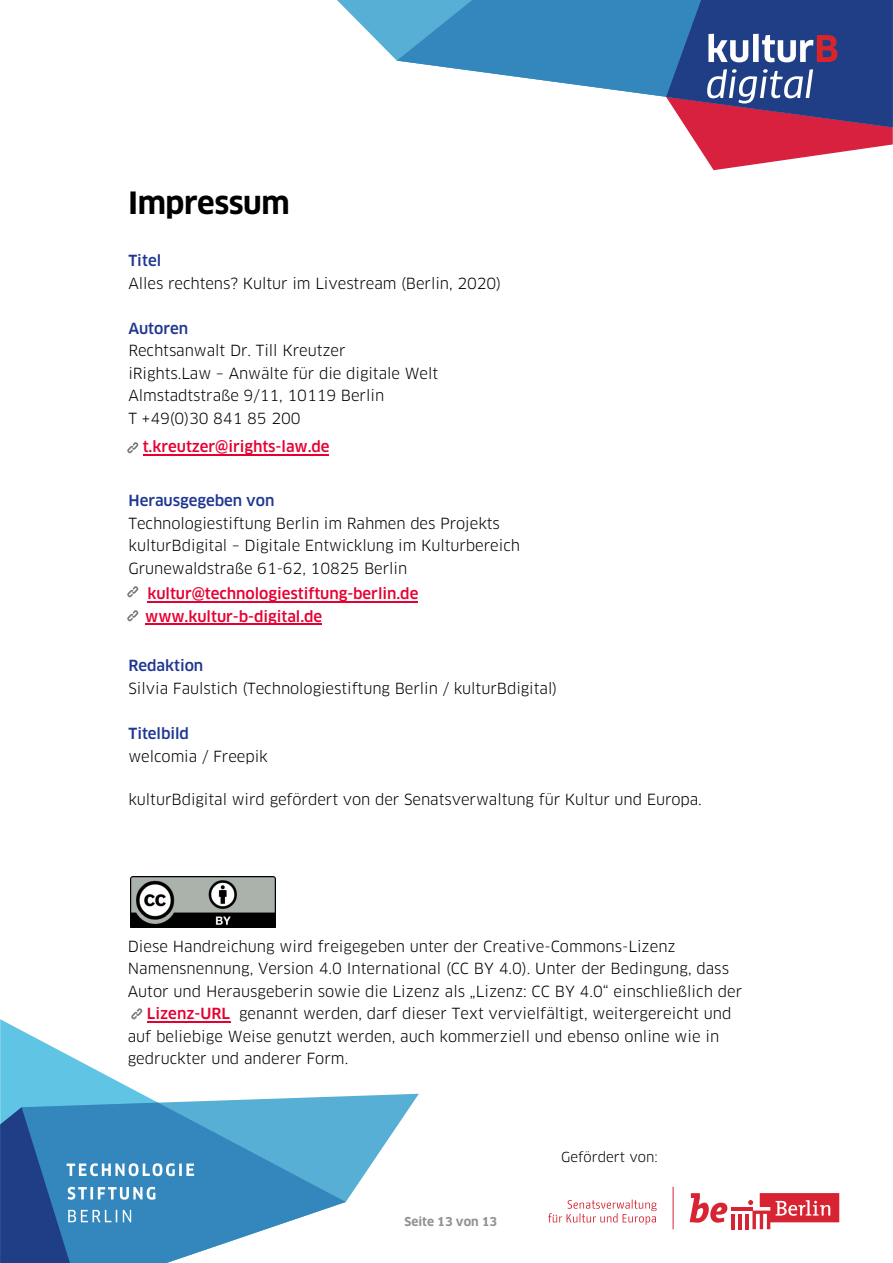
<style>
.page{position:relative;width:893px;height:1263px;background:#fff}
.page>*{position:absolute;margin:0;border:0;box-sizing:border-box;transform-origin:0 0}
.t1{font:700 30px "Clan Pro";letter-spacing:-.015em;color:#000}
.t2{font:15px/22.5px "Clan Pro";letter-spacing:-.005em;color:#000}
.t3{font:500 15px/22.5px "Clan Pro";letter-spacing:-.005em;color:#e60032}
.t4{font:500 15px "Clan Pro";letter-spacing:-.005em;color:#1e3791}
.t5{font:13.5px "Clan Pro";color:#000}
.t6{font:700 12px "Clan Pro";color:#929292}
.s1{font-weight:500;color:#e60032}
</style>
<div class="page">
<svg style="left:337px;top:0;width:60px;height:61px"></svg>
<svg style="left:397px;top:0;width:269px;height:97px;fill:#3487bc"></svg>
<svg style="left:0;top:1019px;width:231px;height:75px"></svg>
<svg style="left:0;top:1094px;width:419px;height:108px"></svg>
<svg style="left:0;top:1102px;width:346px;height:152px"></svg>
<svg style="left:0;top:1107px;width:194px;height:156px;background:#397cb3"></svg>
<svg style="left:666px;top:0;width:227px;height:170px;background:#72598a"></svg>
<svg style="left:690px;top:1193px;width:37px;height:30px"></svg>
<hr style="left:731px;top:1214px;width:3px;height:15px;background:#d82332">
<hr style="left:738px;top:1214px;width:3px;height:15px;background:#d82332">
<hr style="left:745px;top:1214px;width:4px;height:15px;background:#d82332">
<hr style="left:731px;top:1207px;width:21px;height:3px;background:#d82332">
<svg style="left:748px;top:1193px;width:91px;height:36px"></svg>
<hr style="left:673px;top:1187px;width:1px;height:42px;background:#d82332">
<svg style="left:548px;top:1199px;width:90px;height:23px"></svg>
<hr style="left:143px;top:454px;width:186px;height:1px;background:#e60032">
<hr style="left:146px;top:623px;width:176px;height:2px;background:#e60032">
<hr style="left:148px;top:601px;width:270px;height:1px;background:#e60032">
<hr style="left:147px;top:1022px;width:83px;height:1px;background:#e60032">
<img style="left:130px;top:876px;width:145px;height:51px">
<svg style="left:131px;top:1008px;width:12px;height:11px"></svg>
<svg style="left:127px;top:586px;width:12px;height:11px"></svg>
<svg style="left:127px;top:610px;width:12px;height:11px"></svg>
<svg style="left:127px;top:442px;width:12px;height:11px"></svg>
<h1 class="t1" style="left:128px;top:186px;width:163px">Impressum</h1>
<p class="t4" style="left:128px;top:252px;width:34px">Titel</p>
<p class="t2" style="left:128px;top:272px;width:374px">Alles rechtens? Kultur im Livestream (Berlin, 2020)</p>
<p class="t4" style="left:128px;top:319px;width:61px">Autoren</p>
<p class="t2" style="left:128px;top:339px;width:311px">Rechtsanwalt Dr. Till Kreutzer<br>iRights.Law – Anwälte für die digitale Welt<br>Almstadtstraße 9/11, 10119 Berlin<br>T +49(0)30 841 85 200</p>
<p class="t3" style="left:143px;top:436px;width:188px">t.kreutzer@irights-law.de</p>
<p class="t4" style="left:129px;top:492px;width:147px">Herausgegeben von</p>
<p class="t2" style="left:129px;top:512px;width:393px">Technologiestiftung Berlin im Rahmen des Projekts kulturBdigital – Digitale Entwicklung im Kulturbereich<br>Grunewaldstraße 61-62, 10825 Berlin</p>
<p class="t3" style="left:145px;top:583px;width:275px">kultur@technologiestiftung-berlin.de www.kultur-b-digital.de</p>
<p class="t4" style="left:129px;top:657px;width:76px">Redaktion</p>
<p class="t2" style="left:129px;top:677px;width:430px">Silvia Faulstich (Technologiestiftung Berlin / kulturBdigital)</p>
<p class="t4" style="left:129px;top:725px;width:62px">Titelbild</p>
<p class="t2" style="left:128px;top:745px;width:141px">welcomia / Freepik</p>
<p class="t2" style="left:128px;top:788px;width:575px">kulturBdigital wird gefördert von der Senatsverwaltung für Kultur und Europa.</p>
<p class="t2" style="left:128px;top:935px;width:550px">Diese Handreichung wird freigegeben unter der Creative-Commons-Lizenz</p>
<p class="t2" style="left:128px;top:958px;width:603px">Namensnennung, Version 4.0 International (CC BY 4.0). Unter der Bedingung, dass</p>
<p class="t2" style="left:128px;top:980px;width:616px">Autor und Herausgeberin sowie die Lizenz als „Lizenz: CC BY 4.0“ einschließlich der</p>
<p class="t2" style="left:147px;top:1002px;width:586px"><span class="s1">Lizenz-URL</span> genannt werden, darf dieser Text vervielfältigt, weitergereicht und</p>
<p class="t2" style="left:128px;top:1025px;width:593px">auf beliebige Weise genutzt werden, auch kommerziell und ebenso online wie in</p>
<p class="t2" style="left:128px;top:1047px;width:222px">gedruckter und anderer Form.</p>
<p class="t6" style="left:404px;top:1215px;width:94px">Seite 13 von 13</p>
<p class="t5" style="left:561px;top:1149px;width:98px">Gefördert von:</p>
</div>
